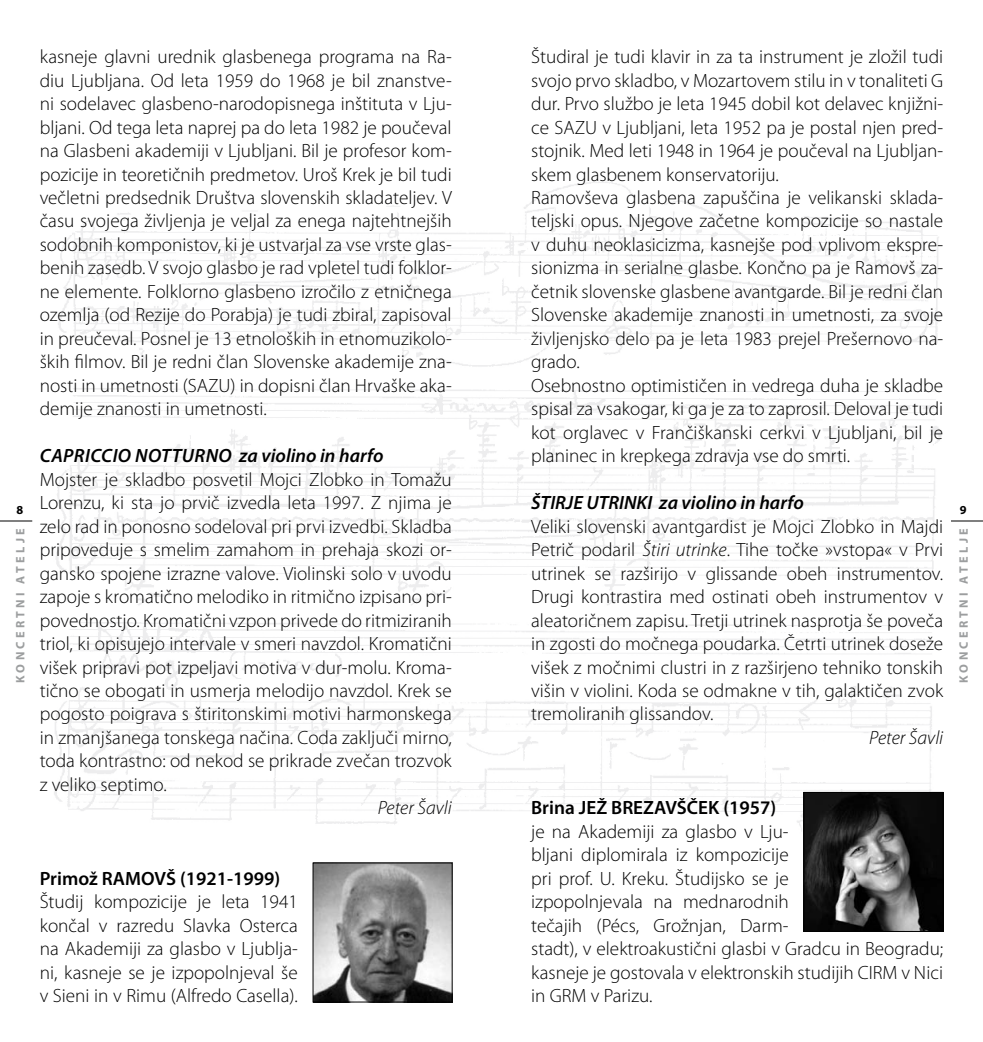
<style>
.page{position:relative;width:983px;height:1042px;background:#fff}
.page>*{position:absolute;margin:0;border:0;box-sizing:border-box;transform-origin:0 0}
.body-prvi{font:300 19.25px/23.4px "Myriad Pro";color:#000;text-align:justify}
.body-01{font:300 19.25px/23.4px "Myriad Pro";color:#000;text-align:justify}
.body-prvi-2{font:600 19.25px "Myriad Pro";color:#000}
.body-prvi-3{font:italic 600 19.25px "Myriad Pro";letter-spacing:.02em;color:#000}
.body-prvi-4{font:italic 600 19.25px "Myriad Pro";color:#000}
.body-prvi-5{font:italic 300 19.25px "Myriad Pro";color:#000}
.body-01-2{font:italic 300 19.25px "Myriad Pro";color:#000}
.t1{font:700 12.25px "Myriad Pro";letter-spacing:.27em;color:#9c9e9f}
.t2{font:700 12.25px "Myriad Pro";color:#000}
.s1{font-style:italic}
</style>
<div class="page">
<hr style="left:0;top:521px;width:32px;height:1px;background:#000">
<hr style="left:950px;top:521px;width:32px;height:1px;background:#000">
<img style="left:54px;top:182px;width:890px;height:655px">
<img style="left:315px;top:865px;width:135px;height:135px">
<div style="left:313px;top:863px;width:139px;height:139px;border:1px solid #000"></div>
<img style="left:805px;top:794px;width:136px;height:135px">
<div style="left:803px;top:792px;width:140px;height:139px;border:1px solid #000"></div>
<p class="body-prvi" style="left:531px;top:45px;width:413px">Študiral je tudi klavir in za ta instrument je zložil tudi svojo prvo skladbo, v Mozartovem stilu in v tonaliteti G dur. Prvo službo je leta 1945 dobil kot delavec knjižni&shy;ce SAZU v Ljubljani, leta 1952 pa je postal njen pred&shy;stojnik. Med leti 1948 in 1964 je poučeval na Ljubljan&shy;skem glasbenem konservatoriju.</p>
<p class="body-01" style="left:531px;top:186px;width:413px">Ramovševa glasbena zapuščina je velikanski sklada&shy;teljski opus. Njegove začetne kompozicije so nastale v duhu neoklasicizma, kasnejše pod vplivom ekspre&shy;sionizma in serialne glasbe. Končno pa je Ramovš za&shy;četnik slovenske glasbene avantgarde. Bil je redni član Slovenske akademije znanosti in umetnosti, za svoje življenjsko delo pa je leta 1983 prejel Prešernovo na&shy;grado.</p>
<p class="body-01" style="left:531px;top:374px;width:413px">Osebnostno optimističen in vedrega duha je skladbe spisal za vsakogar, ki ga je za to zaprosil. Deloval je tudi kot orglavec v Frančiškanski cerkvi v Ljubljani, bil je planinec in krepkega zdravja vse do smrti.</p>
<p class="body-prvi-4" style="left:531px;top:492px;width:274px">ŠTIRJE UTRINKI za violino in harfo</p>
<p class="body-prvi" style="left:531px;top:515px;width:413px">Veliki slovenski avantgardist je Mojci Zlobko in Majdi Petrič podaril <span class="s1">Štiri utrinke</span>. Tihe točke »vstopa« v Prvi utrinek se razširijo v glissande obeh instrumentov.<br>Drugi kontrastira med ostinati obeh instrumentov v aleatoričnem zapisu. Tretji utrinek nasprotja še poveča in zgosti do močnega poudarka. Četrti utrinek doseže višek z močnimi clustri in z razširjeno tehniko tonskih višin v violini. Koda se odmakne v tih, galaktičen zvok tremoliranih glissandov.</p>
<p class="body-01-2" style="left:869px;top:727px;width:75px">Peter Šavli</p>
<p class="body-prvi" style="left:40px;top:45px;width:413px">kasneje glavni urednik glasbenega programa na Ra&shy;diu Ljubljana. Od leta 1959 do 1968 je bil znanstve&shy;ni sodelavec glasbeno-narodopisnega inštituta v Lju&shy;bljani. Od tega leta naprej pa do leta 1982 je poučeval na Glasbeni akademiji v Ljubljani. Bil je profesor kom&shy;pozicije in teoretičnih predmetov. Uroš Krek je bil tudi večletni predsednik Društva slovenskih skladateljev. V času svojega življenja je veljal za enega najtehtnejših sodobnih komponistov, ki je ustvarjal za vse vrste glas&shy;benih zasedb. V svojo glasbo je rad vpletel tudi folklor&shy;ne elemente. Folklorno glasbeno izročilo z etničnega ozemlja (od Rezije do Porabja) je tudi zbiral, zapisoval in preučeval. Posnel je 13 etnoloških in etnomuzikolo&shy;ških filmov. Bil je redni član Slovenske akademije zna&shy;nosti in umetnosti (SAZU) in dopisni član Hrvaške aka&shy;demije znanosti in umetnosti.</p>
<p class="body-prvi-3" style="left:40px;top:445px;width:345px">CAPRICCIO NOTTURNO za violino in harfo</p>
<p class="body-prvi" style="left:40px;top:468px;width:413px">Mojster je skladbo posvetil Mojci Zlobko in Tomažu Lorenzu, ki sta jo prvič izvedla leta 1997. Z njima je zelo rad in ponosno sodeloval pri prvi izvedbi. Skladba pripoveduje s smelim zamahom in prehaja skozi or&shy;gansko spojene izrazne valove. Violinski solo v uvodu zapoje s kromatično melodiko in ritmično izpisano pri&shy;povednostjo. Kromatični vzpon privede do ritmiziranih triol, ki opisujejo intervale v smeri navzdol. Kromatični višek pripravi pot izpeljavi motiva v dur-molu. Kroma&shy;tično se obogati in usmerja melodijo navzdol. Krek se pogosto poigrava s štiritonskimi motivi harmonskega in zmanjšanega tonskega načina. Coda zaključi mirno, toda kontrastno: od nekod se prikrade zvečan trozvok z veliko septimo.</p>
<p class="body-prvi-5" style="left:378px;top:798px;width:75px">Peter Šavli</p>
<p class="t2" style="left:16px;top:502px;width:8px">8</p>
<p class="t2" style="left:959px;top:502px;width:8px">9</p>
<p class="t1" style="left:13px;top:683px;width:156px;rotate:-90deg">KONCERTNI ATELJE</p>
<p class="t1" style="left:956px;top:683px;width:156px;rotate:-90deg">KONCERTNI ATELJE</p>
<p class="body-prvi-2" style="left:531px;top:797px;width:246px">Brina JEŽ BREZAVŠČEK (1957)</p>
<p class="body-prvi" style="left:531px;top:820px;width:413px;text-align:left">je na Akademiji za glasbo v Lju-<br>bljani diplomirala iz kompozicije<br>pri prof. U. Kreku. Študijsko se je<br>izpopolnjevala na mednarodnih<br>tečajih (Pécs, Grožnjan, Darm-<br>stadt), v elektroakustični glasbi v Gradcu in Beogradu; kasneje je gostovala v elektronskih studijih CIRM v Nici in GRM v Parizu.</p>
<p class="body-prvi-2" style="left:40px;top:867px;width:242px">Primož RAMOVŠ (1921-1999)</p>
<p class="body-prvi" style="left:40px;top:890px;width:259px">Študij kompozicije je leta 1941 končal v razredu Slavka Osterca na Akademiji za glasbo v Ljublja&shy;ni, kasneje se je izpopolnjeval še v Sieni in v Rimu (Alfredo Casella).</p>
</div>
